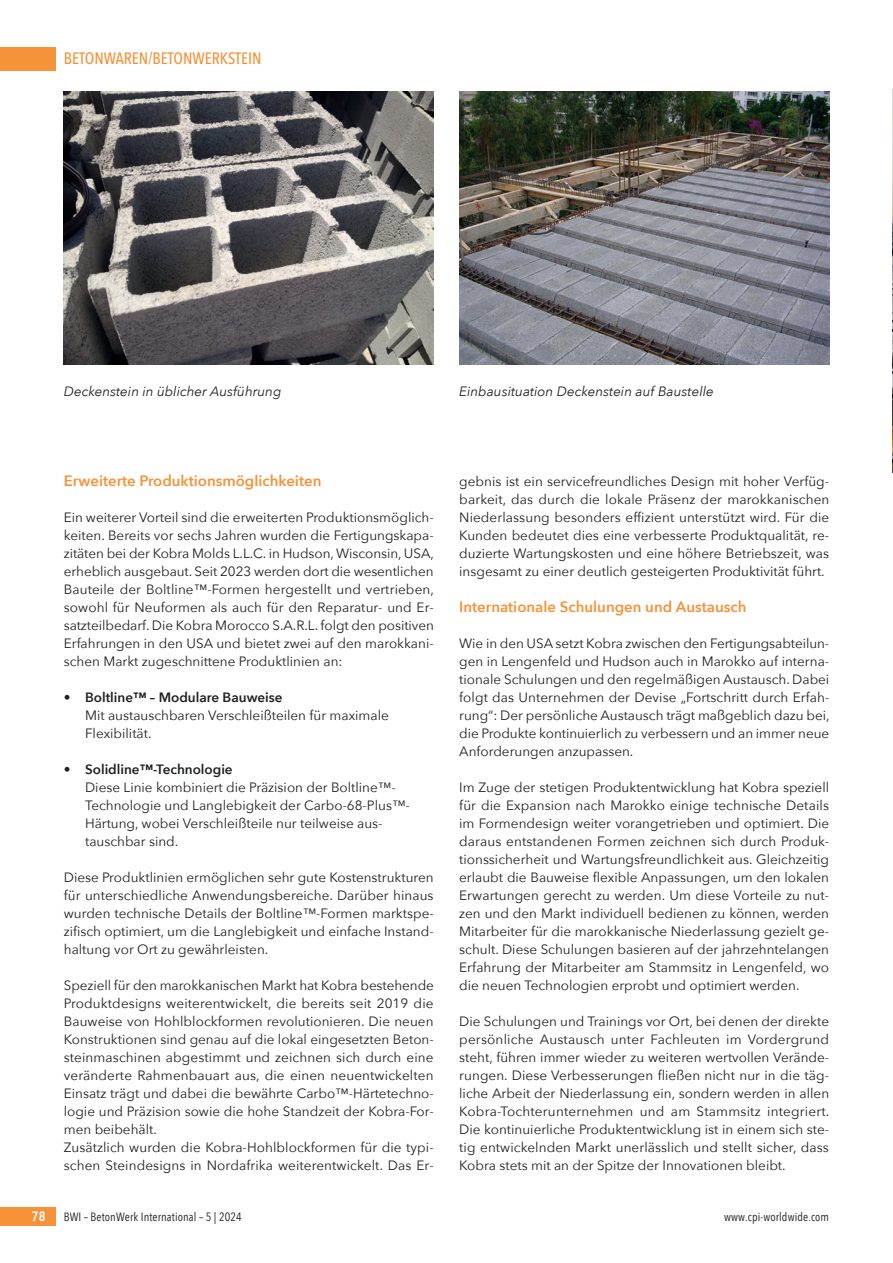
<style>
.page{position:relative;width:893px;height:1263px;background:#fff}
.page>*{position:absolute;margin:0;border:0;box-sizing:border-box;transform-origin:0 0}
.t1{font:500 16.5px "Avenir Next Condensed";color:#f69238}
.t2{font:600 15px "Avenir Next";color:#f69238}
.t3{font:13.5px/18px "Avenir Next";color:#231f20;text-align:justify}
.t4{font:italic 13.5px "Avenir Next";color:#231f20}
.t5{font:600 13.5px "Avenir Next";color:#231f20}
.t6{font:600 13.5px "Avenir Next Condensed";color:#fff}
.t7{font:12px "Avenir Next Condensed";letter-spacing:.01em;color:#231f20}
</style>
<div class="page">
<div style="left:0;top:47px;width:55px;height:23px;background:#f69238"></div>
<div style="left:0;top:1208px;width:55px;height:18px;background:#f69238"></div>
<img style="left:64px;top:92px;width:370px;height:273px">
<img style="left:459px;top:92px;width:370px;height:273px">
<img style="left:892px;top:89px;width:1px;height:383px">
<p class="t1" style="left:64px;top:49px;width:199px">BETONWAREN/BETONWERKSTEIN</p>
<p class="t4" style="left:64px;top:380px;width:219px">Deckenstein in üblicher Ausführung</p>
<p class="t4" style="left:459px;top:380px;width:256px">Einbausituation Deckenstein auf Baustelle</p>
<p class="t2" style="left:64px;top:468px;width:259px">Erweiterte Produktionsmöglichkeiten</p>
<p class="t3" style="left:64px;top:508px;width:372px">Ein weiterer Vorteil sind die erweiterten Produktionsmöglich&shy;keiten. Bereits vor sechs Jahren wurden die Fertigungskapa&shy;zitäten bei der Kobra Molds L.L.C. in Hudson, Wisconsin, USA, erheblich ausgebaut. Seit 2023 werden dort die wesentlichen Bauteile der Boltline™-Formen hergestellt und vertrieben, sowohl für Neuformen als auch für den Reparatur- und Er&shy;satzteilbedarf. Die Kobra Morocco S.A.R.L. folgt den positiven Erfahrungen in den USA und bietet zwei auf den marokkani&shy;schen Markt zugeschnittene Produktlinien an:</p>
<p class="t5" style="left:64px;top:686px;width:220px">• Boltline™ – Modulare Bauweise</p>
<p class="t3" style="left:85px;top:706px;width:305px">Mit austauschbaren Verschleißteilen für maximale<br>Flexibilität.</p>
<p class="t5" style="left:64px;top:758px;width:170px">• Solidline™-Technologie</p>
<p class="t3" style="left:85px;top:778px;width:326px;text-align:left">Diese Linie kombiniert die Präzision der Boltline™- Technologie und Langlebigkeit der Carbo-68-Plus™- Härtung, wobei Verschleißteile nur teilweise aus&shy;tauschbar sind.</p>
<p class="t3" style="left:64px;top:868px;width:371px">Diese Produktlinien ermöglichen sehr gute Kostenstrukturen für unterschiedliche Anwendungsbereiche. Darüber hinaus wurden technische Details der Boltline™-Formen marktspe&shy;zifisch optimiert, um die Langlebigkeit und einfache Instand&shy;haltung vor Ort zu gewährleisten.</p>
<p class="t3" style="left:64px;top:976px;width:372px;text-align:left">Speziell für den marokkanischen Markt hat Kobra bestehende Produktdesigns weiterentwickelt, die bereits seit 2019 die Bauweise von Hohlblockformen revolutionieren. Die neuen Konstruktionen sind genau auf die lokal eingesetzten Beton&shy;steinmaschinen abgestimmt und zeichnen sich durch eine veränderte Rahmenbauart aus, die einen neuentwickelten Einsatz trägt und dabei die bewährte Carbo™-Härtetechno&shy;logie und Präzision sowie die hohe Standzeit der Kobra-For&shy;men beibehält.<br>Zusätzlich wurden die Kobra-Hohlblockformen für die typi&shy;schen Steindesigns in Nordafrika weiterentwickelt. Das Er-</p>
<p class="t3" style="left:459px;top:472px;width:372px">gebnis ist ein servicefreundliches Design mit hoher Verfüg&shy;barkeit, das durch die lokale Präsenz der marokkanischen Niederlassung besonders effizient unterstützt wird. Für die Kunden bedeutet dies eine verbesserte Produktqualität, re&shy;duzierte Wartungskosten und eine höhere Betriebszeit, was insgesamt zu einer deutlich gesteigerten Produktivität führt.</p>
<p class="t2" style="left:459px;top:594px;width:289px">Internationale Schulungen und Austausch</p>
<p class="t3" style="left:459px;top:634px;width:372px">Wie in den USA setzt Kobra zwischen den Fertigungsabteilun&shy;gen in Lengenfeld und Hudson auch in Marokko auf interna&shy;tionale Schulungen und den regelmäßigen Austausch. Dabei folgt das Unternehmen der Devise „Fortschritt durch Erfah&shy;rung“: Der persönliche Austausch trägt maßgeblich dazu bei, die Produkte kontinuierlich zu verbessern und an immer neue Anforderungen anzupassen.</p>
<p class="t3" style="left:459px;top:778px;width:372px">Im Zuge der stetigen Produktentwicklung hat Kobra speziell für die Expansion nach Marokko einige technische Details im Formendesign weiter vorangetrieben und optimiert. Die daraus entstandenen Formen zeichnen sich durch Produk&shy;tionssicherheit und Wartungsfreundlichkeit aus. Gleichzeitig erlaubt die Bauweise flexible Anpassungen, um den lokalen Erwartungen gerecht zu werden. Um diese Vorteile zu nut&shy;zen und den Markt individuell bedienen zu können, werden Mitarbeiter für die marokkanische Niederlassung gezielt ge&shy;schult. Diese Schulungen basieren auf der jahrzehntelangen Erfahrung der Mitarbeiter am Stammsitz in Lengenfeld, wo die neuen Technologien erprobt und optimiert werden.</p>
<p class="t3" style="left:459px;top:1012px;width:372px">Die Schulungen und Trainings vor Ort, bei denen der direkte persönliche Austausch unter Fachleuten im Vordergrund steht, führen immer wieder zu weiteren wertvollen Verände&shy;rungen. Diese Verbesserungen fließen nicht nur in die täg&shy;liche Arbeit der Niederlassung ein, sondern werden in allen Kobra-Tochterunternehmen und am Stammsitz integriert.<br>Die kontinuierliche Produktentwicklung ist in einem sich ste&shy;tig entwickelnden Markt unerlässlich und stellt sicher, dass Kobra stets mit an der Spitze der Innovationen bleibt.</p>
<p class="t6" style="left:32px;top:1205px;width:15px">78</p>
<p class="t7" style="left:64px;top:1207px;width:180px">BWI – BetonWerk International – 5 | 2024</p>
<p class="t7" style="left:724px;top:1207px;width:107px">www.cpi-worldwide.com</p>
</div>
